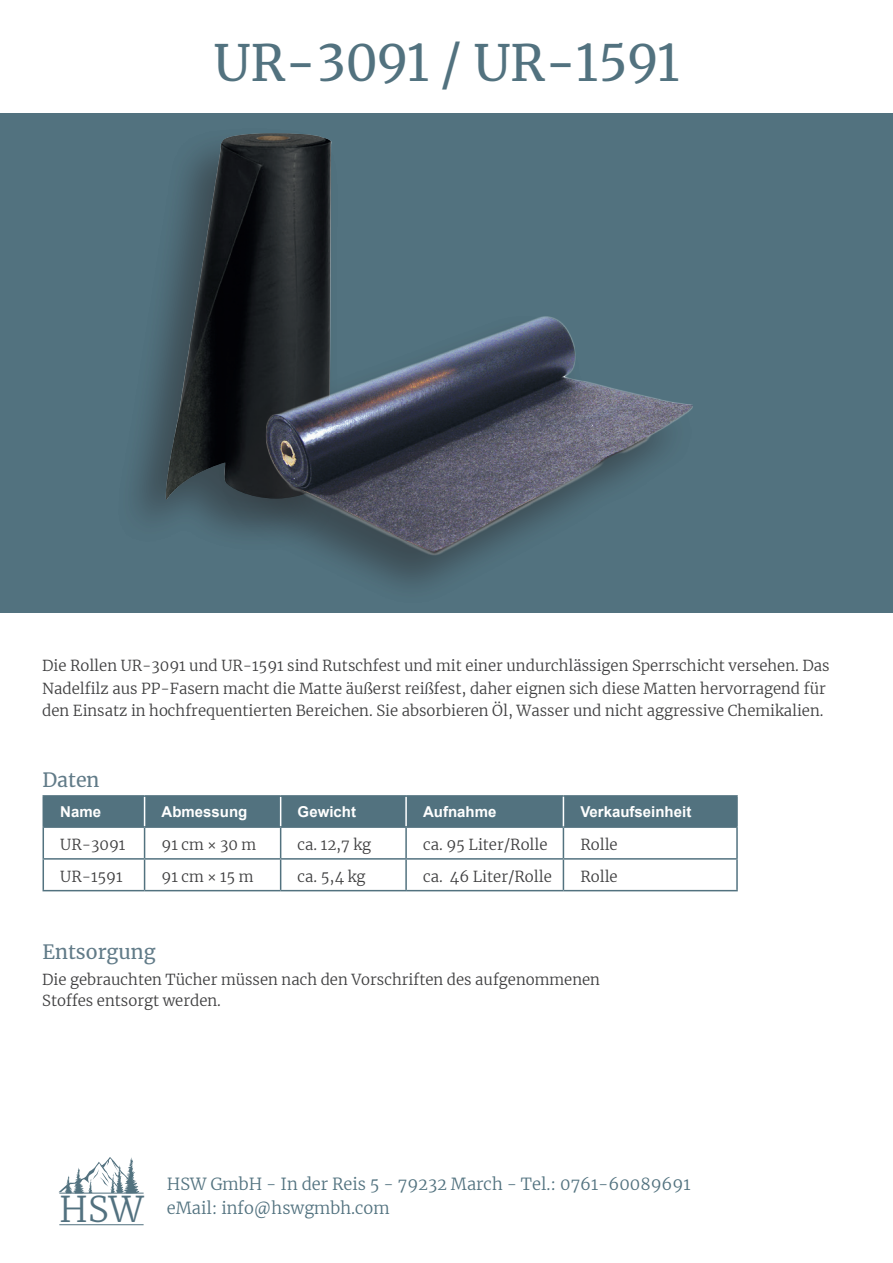
<style>
.page{position:relative;width:893px;height:1263px;background:#fff}
.page>*{position:absolute;margin:0;border:0;box-sizing:border-box;transform-origin:0 0}
.t1{font:49.5px "Merriweather";color:#52727f}
.t2{font:19.5px "Merriweather";color:#617b88}
.t3{font:300 16.5px/24px "Merriweather";color:#52727f}
.t4{font:300 15px/22.5px "Merriweather";color:#3e3e3f}
.t5{font:700 15px "Arial";color:#fff}
.s1{font-size:35.1px;color:#52717f}
</style>
<div class="page">
<hr style="left:59px;top:1224px;width:85px;height:1px;background:#52717f">
<hr style="left:59px;top:1193px;width:85px;height:1px;background:#52717f">
<svg style="left:59px;top:1157px;width:80px;height:36px"></svg>
<hr style="left:43px;top:795px;width:102px;height:2px;background:#52727f">
<hr style="left:145px;top:795px;width:136px;height:2px;background:#52727f">
<hr style="left:281px;top:795px;width:125px;height:2px;background:#52727f">
<hr style="left:406px;top:795px;width:157px;height:2px;background:#52727f">
<hr style="left:563px;top:795px;width:175px;height:2px;background:#52727f">
<hr style="left:736px;top:797px;width:2px;height:29px;background:#52727f">
<hr style="left:43px;top:828px;width:1px;height:30px;background:#52727f">
<hr style="left:43px;top:860px;width:1px;height:30px;background:#52727f">
<hr style="left:43px;top:826px;width:102px;height:2px;background:#52727f">
<hr style="left:145px;top:826px;width:136px;height:2px;background:#52727f">
<hr style="left:144px;top:828px;width:1px;height:30px;background:#52727f">
<hr style="left:144px;top:860px;width:1px;height:30px;background:#52727f">
<hr style="left:43px;top:858px;width:102px;height:2px;background:#52727f">
<hr style="left:145px;top:858px;width:136px;height:2px;background:#52727f">
<hr style="left:43px;top:890px;width:102px;height:1px;background:#52727f">
<hr style="left:145px;top:890px;width:136px;height:1px;background:#52727f">
<hr style="left:280px;top:828px;width:1px;height:30px;background:#52727f">
<hr style="left:280px;top:860px;width:1px;height:30px;background:#52727f">
<hr style="left:281px;top:826px;width:125px;height:2px;background:#52727f">
<hr style="left:281px;top:858px;width:125px;height:2px;background:#52727f">
<hr style="left:281px;top:890px;width:125px;height:1px;background:#52727f">
<hr style="left:405px;top:828px;width:2px;height:30px;background:#52727f">
<hr style="left:405px;top:860px;width:2px;height:30px;background:#52727f">
<hr style="left:406px;top:826px;width:157px;height:2px;background:#52727f">
<hr style="left:563px;top:826px;width:175px;height:2px;background:#52727f">
<hr style="left:563px;top:828px;width:1px;height:30px;background:#52727f">
<hr style="left:736px;top:828px;width:2px;height:30px;background:#52727f">
<hr style="left:563px;top:860px;width:1px;height:30px;background:#52727f">
<hr style="left:736px;top:860px;width:2px;height:30px;background:#52727f">
<hr style="left:406px;top:858px;width:157px;height:2px;background:#52727f">
<hr style="left:563px;top:858px;width:175px;height:2px;background:#52727f">
<hr style="left:406px;top:890px;width:157px;height:1px;background:#52727f">
<hr style="left:563px;top:890px;width:175px;height:1px;background:#52727f">
<div style="left:43px;top:796px;width:693px;height:31px;background:#52727f"></div>
<div style="left:0;top:113px;width:893px;height:500px;background:#52727f"></div>
<div style="left:114px;top:125px;width:227px;height:429px;background:#231f20;opacity:.27"></div>
<img style="left:166px;top:133px;width:165px;height:367px">
<div style="left:214px;top:311px;width:485px;height:296px;background:#231f20;opacity:.27"></div>
<img style="left:232px;top:274px;width:467px;height:318px">
<h1 class="t1" style="left:214px;top:28px;width:467px">UR-3091 / UR-1591</h1>
<p class="t4" style="left:42px;top:654px;width:789px">Die Rollen UR-3091 und UR-1591 sind Rutschfest und mit einer undurchlässigen Sperrschicht versehen. Das<br>Nadelfilz aus PP-Fasern macht die Matte äußerst reißfest, daher eignen sich diese Matten hervorragend für den Einsatz in hochfrequentierten Bereichen. Sie absorbieren Öl, Wasser und nicht aggressive Chemikalien.</p>
<h2 class="t2" style="left:42px;top:766px;width:59px">Daten</h2>
<p class="t5" style="left:60px;top:801px;width:42px">Name</p>
<p class="t5" style="left:162px;top:801px;width:87px">Abmessung</p>
<p class="t5" style="left:298px;top:801px;width:60px">Gewicht</p>
<p class="t5" style="left:423px;top:801px;width:75px">Aufnahme</p>
<p class="t5" style="left:580px;top:801px;width:112px">Verkaufseinheit</p>
<p class="t4" style="left:60px;top:833px;width:67px">UR-3091</p>
<p class="t4" style="left:162px;top:833px;width:96px">91 cm × 30 m</p>
<p class="t4" style="left:298px;top:833px;width:75px">ca. 12,7 kg</p>
<p class="t4" style="left:423px;top:833px;width:126px">ca. 95 Liter/Rolle</p>
<p class="t4" style="left:580px;top:833px;width:39px">Rolle</p>
<p class="t4" style="left:60px;top:865px;width:64px">UR-1591</p>
<p class="t4" style="left:162px;top:865px;width:93px">91 cm × 15 m</p>
<p class="t4" style="left:298px;top:865px;width:69px">ca. 5,4 kg</p>
<p class="t4" style="left:423px;top:865px;width:130px">ca. 46 Liter/Rolle</p>
<p class="t4" style="left:580px;top:865px;width:39px">Rolle</p>
<h2 class="t2" style="left:42px;top:938px;width:115px">Entsorgung</h2>
<p class="t4" style="left:42px;top:969px;width:559px;line-height:21px">Die gebrauchten Tücher müssen nach den Vorschriften des aufgenommenen<br>Stoffes entsorgt werden.</p>
<p class="t3" style="left:59px;top:1172px;width:633px;text-indent:108px">HSW GmbH - In der Reis 5 - 79232 March - Tel.: 0761-60089691<br><span class="s1">HSW</span> eMail: info@hswgmbh.com</p>
</div>
